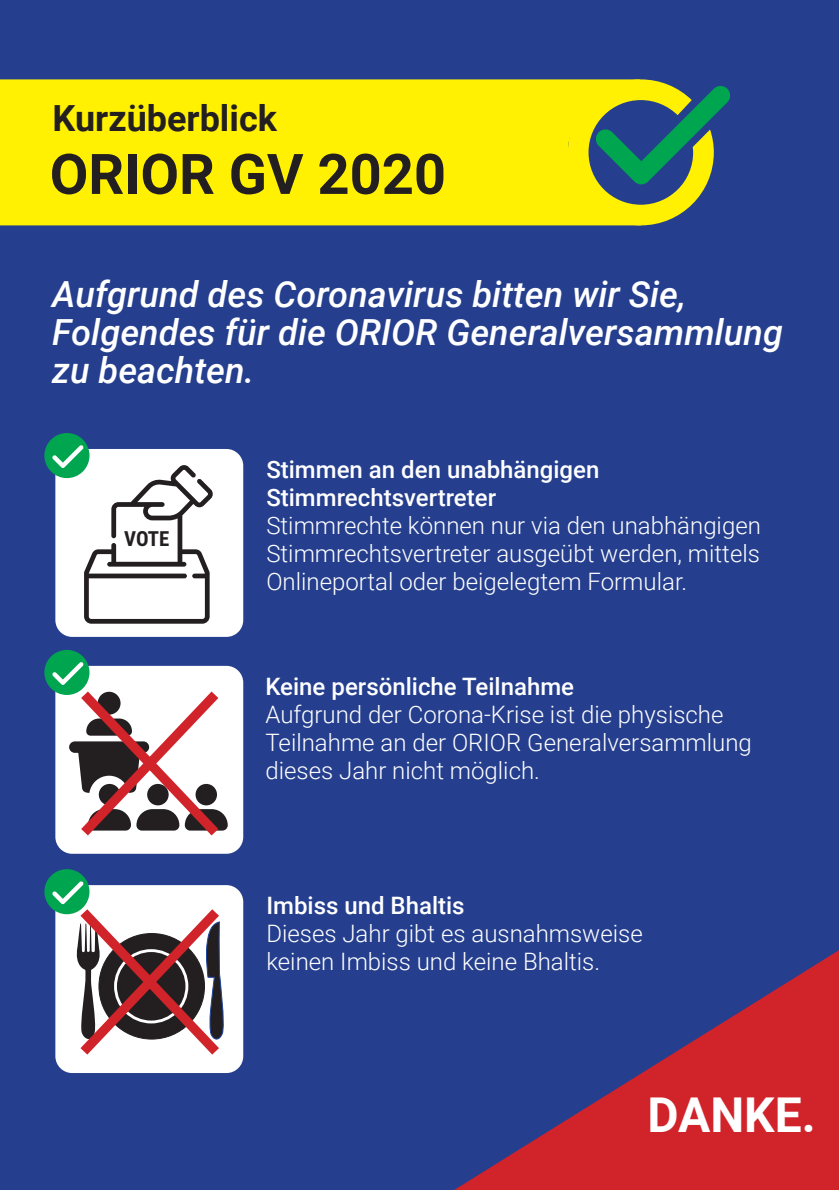
<style>
.page{position:relative;width:839px;height:1190px;background:#253f8e}
.page>*{position:absolute;margin:0;border:0;box-sizing:border-box;transform-origin:0 0}
.t1{font:700 56px "Roboto";color:#231f20}
.t2{font:700 48px "Roboto";color:#fff}
.t3{font:italic 500 36px/38px "Roboto";color:#fff}
.t4{font:700 36px "Roboto";color:#231f20}
.t5{font:300 24px/28px "Roboto";color:#fff}
.t6{font:500 24px/28px "Roboto";color:#fff}
.t7{font:700 20.8px "Roboto Condensed";color:#231f20}
</style>
<div class="page">
<div style="left:0;top:79px;width:568px;height:146px;background:#fff101"></div>
<svg style="left:568px;top:79px;width:162px;height:146px"></svg>
<div style="left:59px;top:452px;width:181px;height:181px;background:#fff;border-radius:13px"></div>
<div style="left:55px;top:449px;width:188px;height:188px;border:7px solid #fff;border-radius:13px"></div>
<div style="left:59px;top:669px;width:181px;height:181px;background:#fff;border-radius:13px"></div>
<div style="left:55px;top:666px;width:188px;height:188px;border:7px solid #fff;border-radius:13px"></div>
<div style="left:59px;top:888px;width:181px;height:181px;background:#fff;border-radius:13px"></div>
<div style="left:55px;top:885px;width:188px;height:188px;border:7px solid #fff;border-radius:13px"></div>
<div style="left:44px;top:433px;width:45px;height:45px;background:#00a54f;border-radius:50%"></div>
<div style="left:44px;top:650px;width:45px;height:45px;background:#00a54f;border-radius:50%"></div>
<div style="left:44px;top:869px;width:45px;height:45px;background:#00a54f;border-radius:50%"></div>
<svg style="left:52px;top:445px;width:161px;height:179px"></svg>
<svg style="left:52px;top:662px;width:176px;height:183px"></svg>
<svg style="left:52px;top:881px;width:177px;height:183px"></svg>
<svg style="left:454px;top:950px;width:385px;height:240px"></svg>
<h3 class="t4" style="left:53px;top:93px;width:226px">Kurzüberblick</h3>
<h1 class="t1" style="left:50px;top:135px;width:398px">ORIOR GV 2020</h1>
<h3 class="t3" style="left:52px;top:273px;width:732px">Aufgrund des Coronavirus bitten wir Sie,<br>Folgendes für die ORIOR Generalversammlung zu beachten.</h3>
<p class="t7" style="left:124px;top:523px;width:47px">VOTE</p>
<p class="t6" style="left:266px;top:455px;width:335px">Stimmen an den unabhängigen<br>Stimmrechtsvertreter</p>
<p class="t5" style="left:266px;top:511px;width:496px;text-align:justify">Stimmrechte können nur via den unabhängigen Stimmrechtsvertreter ausgeübt werden, mittels Onlineportal oder beigelegtem Formular.</p>
<p class="t6" style="left:265px;top:671px;width:310px">Keine persönliche Teilnahme</p>
<p class="t5" style="left:265px;top:699px;width:488px">Aufgrund der Corona-Krise ist die physische<br>Teilnahme an der ORIOR Generalversammlung dieses Jahr nicht möglich.</p>
<p class="t6" style="left:266px;top:890px;width:200px">Imbiss und Bhaltis</p>
<p class="t5" style="left:266px;top:918px;width:378px">Dieses Jahr gibt es ausnahmsweise keinen Imbiss und keine Bhaltis.</p>
<h2 class="t2" style="left:647px;top:1081px;width:170px">DANKE.</h2>
</div>
